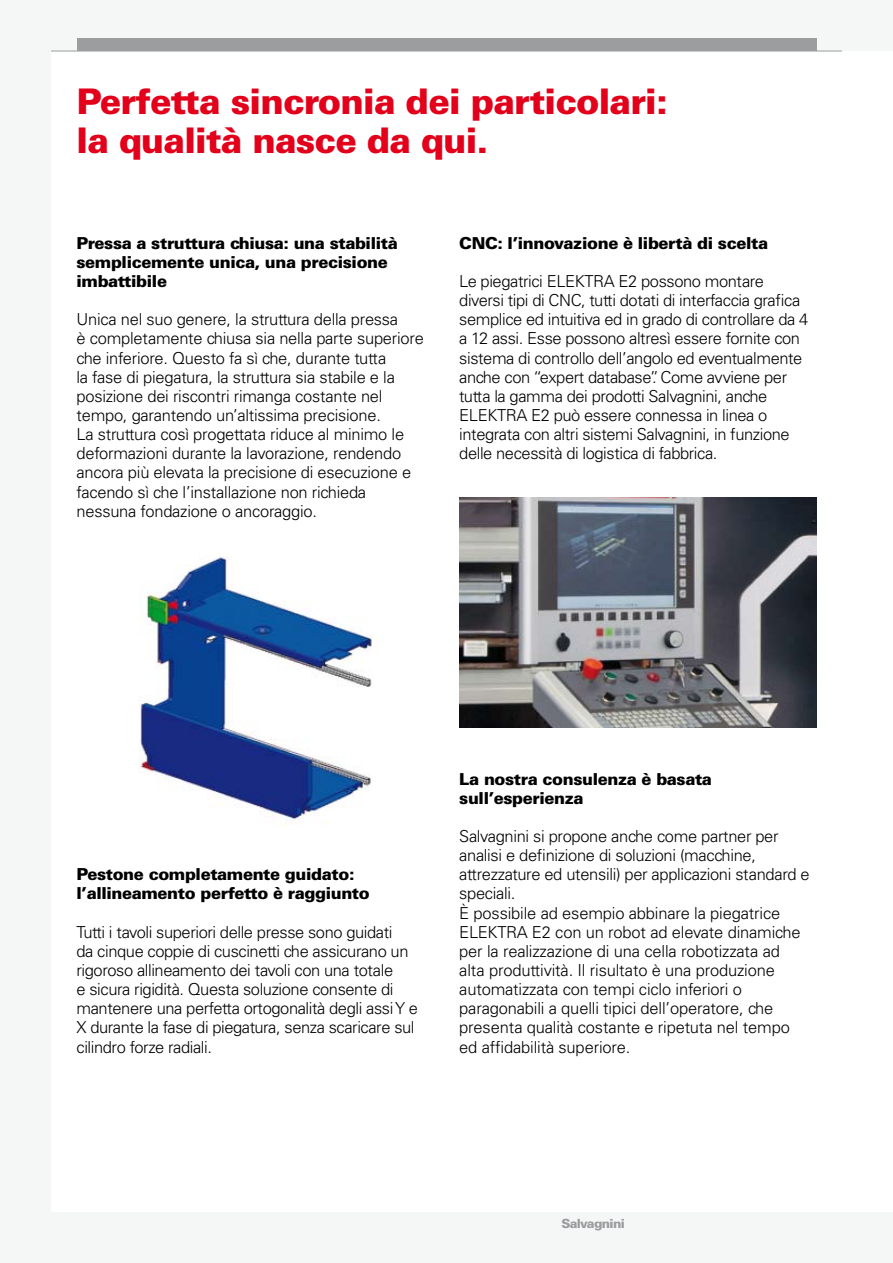
<style>
.page{position:relative;width:893px;height:1263px;background:#fff}
.page>*{position:absolute;margin:0;border:0;box-sizing:border-box;transform-origin:0 0}
.t1{font:900 35.25px/38.7px "Univers LT";letter-spacing:-.025em;color:#e2001a}
.t2{font:300 16.5px/19.2px "Univers LT";letter-spacing:-.02em;color:#000}
.t3{font:900 16.5px/19.2px "Univers LT";letter-spacing:-.025em;color:#000}
.t4{font:900 12.6px "Univers LT";letter-spacing:-.05em;color:#9c9d9f}
</style>
<div class="page">
<hr style="left:51px;top:51px;width:791px;height:1px;background:#9c9d9f">
<div style="left:77px;top:38px;width:739px;height:13px;background:#9c9d9f"></div>
<img style="left:459px;top:497px;width:357px;height:230px">
<img style="left:139px;top:557px;width:233px;height:268px">
<h1 class="t1" style="left:77px;top:82px;width:593px">Perfetta sincronia dei particolari: la qualità nasce da qui.</h1>
<p class="t3" style="left:77px;top:233px;width:323px">Pressa a struttura chiusa: una stabilità semplicemente unica, una precisione imbattibile</p>
<p class="t2" style="left:77px;top:310px;width:349px">Unica nel suo genere, la struttura della pressa<br>è completamente chiusa sia nella parte superiore che inferiore. Questo fa sì che, durante tutta<br>la fase di piegatura, la struttura sia stabile e la posizione dei riscontri rimanga costante nel tempo, garantendo un’altissima precisione.<br>La struttura così progettata riduce al minimo le deformazioni durante la lavorazione, rendendo ancora più elevata la precisione di esecuzione e facendo sì che l’installazione non richieda nessuna fondazione o ancoraggio.</p>
<p class="t3" style="left:459px;top:233px;width:310px">CNC: l’innovazione è libertà di scelta</p>
<p class="t2" style="left:459px;top:272px;width:351px">Le piegatrici ELEKTRA E2 possono montare diversi tipi di CNC, tutti dotati di interfaccia grafica semplice ed intuitiva ed in grado di controllare da 4 a 12 assi. Esse possono altresì essere fornite con sistema di controllo dell’angolo ed eventualmente anche con “expert database”. Come avviene per tutta la gamma dei prodotti Salvagnini, anche ELEKTRA E2 può essere connessa in linea o integrata con altri sistemi Salvagnini, in funzione delle necessità di logistica di fabbrica.</p>
<p class="t3" style="left:77px;top:864px;width:295px">Pestone completamente guidato: l’allineamento perfetto è raggiunto</p>
<p class="t2" style="left:77px;top:922px;width:343px">Tutti i tavoli superiori delle presse sono guidati<br>da cinque coppie di cuscinetti che assicurano un rigoroso allineamento dei tavoli con una totale<br>e sicura rigidità. Questa soluzione consente di mantenere una perfetta ortogonalità degli assi Y e X durante la fase di piegatura, senza scaricare sul cilindro forze radiali.</p>
<p class="t3" style="left:459px;top:769px;width:254px">La nostra consulenza è basata sull’esperienza</p>
<p class="t2" style="left:459px;top:826px;width:352px">Salvagnini si propone anche come partner per analisi e definizione di soluzioni (macchine, attrezzature ed utensili) per applicazioni standard e speciali.<br>è possibile ad esempio abbinare la piegatrice<br>Elektra</p>
<p class="t2" style="left:459px;top:922px;width:343px;text-indent:73px">E2 con un robot ad elevate dinamiche per la realizzazione di una cella robotizzata ad alta produttività. Il risultato è una produzione automatizzata con tempi ciclo inferiori o paragonabili a quelli tipici dell’operatore, che presenta qualità costante e ripetuta nel tempo ed affidabilità superiore.</p>
<p class="t4" style="left:561px;top:1216px;width:65px">Salvagnini</p>
</div>
